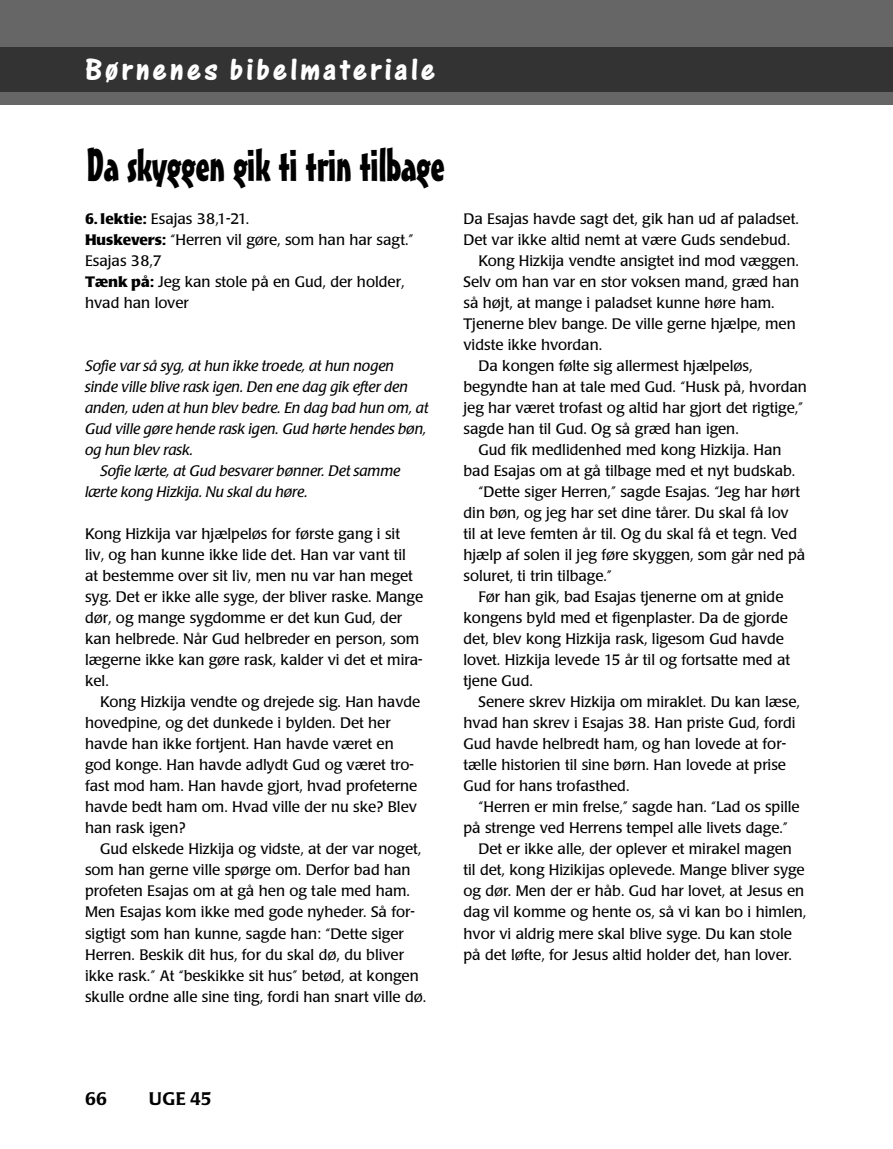
<style>
.page{position:relative;width:893px;height:1149px;background:#fff}
.page>*{position:absolute;margin:0;border:0;box-sizing:border-box;transform-origin:0 0}
.t1{font:45px "Mister Earl BT";letter-spacing:-.01em;color:#000}
.t2{font:33px "One Stroke Script Bold Plain";letter-spacing:.1em;color:#fff}
.t3{font:500 18px "Poppl Laudatio";letter-spacing:.02em;color:#000}
.t4{font:15px/21px "Poppl Laudatio";color:#000}
.t5{font:italic 15px "Poppl Laudatio";color:#000}
.s1{font-weight:700}
</style>
<div class="page">
<div style="left:0;top:0;width:893px;height:104px;background:#666"></div>
<div style="left:0;top:47px;width:893px;height:44px;background:#333"></div>
<h2 class="t2" style="left:85px;top:60px;width:351px">Børnenes bibelmateriale</h2>
<h1 class="t1" style="left:87px;top:148px;width:360px">Da skyggen gik ti trin tilbage</h1>
<p class="t4" style="left:85px;top:210px;width:330px"><span class="s1">6. lektie:</span> Esajas 38,1-21.<br><span class="s1">Huskevers:</span> “Herren vil gøre, som han har sagt.”<br>Esajas 38,7<br><span class="s1">Tænk på:</span> Jeg kan stole på en Gud, der holder, hvad han lover</p>
<p class="t5" style="left:85px;top:360px;width:311px">Sofie var så syg, at hun ikke troede, at hun nogen</p>
<p class="t5" style="left:85px;top:381px;width:324px">sinde ville blive rask igen. Den ene dag gik efter den</p>
<p class="t5" style="left:85px;top:402px;width:345px">anden, uden at hun blev bedre. En dag bad hun om, at</p>
<p class="t5" style="left:85px;top:423px;width:343px">Gud ville gøre hende rask igen. Gud hørte hendes bøn,</p>
<p class="t5" style="left:85px;top:444px;width:110px">og hun blev rask.</p>
<p class="t5" style="left:100px;top:465px;width:302px">Sofie lærte, at Gud besvarer bønner. Det samme</p>
<p class="t5" style="left:85px;top:486px;width:224px">lærte kong Hizkija. Nu skal du høre.</p>
<p class="t4" style="left:85px;top:525px;width:340px">Kong Hizkija var hjælpeløs for første gang i sit<br>liv, og han kunne ikke lide det. Han var vant til<br>at bestemme over sit liv, men nu var han meget syg. Det er ikke alle syge, der bliver raske. Mange dør, og mange sygdomme er det kun Gud, der kan helbrede. Når Gud helbreder en person, som lægerne ikke kan gøre rask, kalder vi det et mira&shy;kel.</p>
<p class="t4" style="left:85px;top:693px;width:337px;text-indent:15px">Kong Hizkija vendte og drejede sig. Han havde hovedpine, og det dunkede i bylden. Det her havde han ikke fortjent. Han havde været en god konge. Han havde adlydt Gud og været tro&shy;fast mod ham. Han havde gjort, hvad profeterne havde bedt ham om. Hvad ville der nu ske? Blev han rask igen?</p>
<p class="t4" style="left:85px;top:840px;width:343px;text-indent:15px">Gud elskede Hizkija og vidste, at der var noget, som han gerne ville spørge om. Derfor bad han profeten Esajas om at gå hen og tale med ham.<br>Men Esajas kom ikke med gode nyheder. Så for&shy;sigtigt som han kunne, sagde han: “Dette siger Herren. Beskik dit hus, for du skal dø, du bliver ikke rask.” At “beskikke sit hus” betød, at kongen skulle ordne alle sine ting, fordi han snart ville dø.</p>
<p class="t4" style="left:463px;top:210px;width:337px">Da Esajas havde sagt det, gik han ud af paladset.</p>
<p class="t4" style="left:463px;top:231px;width:328px">Det var ikke altid nemt at være Guds sendebud.</p>
<p class="t4" style="left:478px;top:252px;width:322px">Kong Hizkija vendte ansigtet ind mod væggen.</p>
<p class="t4" style="left:463px;top:273px;width:337px">Selv om han var en stor voksen mand, græd han</p>
<p class="t4" style="left:463px;top:294px;width:313px">så højt, at mange i paladset kunne høre ham.</p>
<p class="t4" style="left:463px;top:315px;width:334px">Tjenerne blev bange. De ville gerne hjælpe, men</p>
<p class="t4" style="left:463px;top:336px;width:140px">vidste ikke hvordan.</p>
<p class="t4" style="left:478px;top:357px;width:276px">Da kongen følte sig allermest hjælpeløs,</p>
<p class="t4" style="left:463px;top:378px;width:345px">begyndte han at tale med Gud. “Husk på, hvordan</p>
<p class="t4" style="left:463px;top:399px;width:341px">jeg har været trofast og altid har gjort det rigtige,”</p>
<p class="t4" style="left:463px;top:420px;width:277px">sagde han til Gud. Og så græd han igen.</p>
<p class="t4" style="left:478px;top:441px;width:305px">Gud fik medlidenhed med kong Hizkija. Han</p>
<p class="t4" style="left:463px;top:462px;width:333px">bad Esajas om at gå tilbage med et nyt budskab.</p>
<p class="t4" style="left:478px;top:483px;width:323px">“Dette siger Herren,” sagde Esajas. “Jeg har hørt</p>
<p class="t4" style="left:463px;top:504px;width:327px">din bøn, og jeg har set dine tårer. Du skal få lov</p>
<p class="t4" style="left:463px;top:525px;width:335px">til at leve femten år til. Og du skal få et tegn. Ved</p>
<p class="t4" style="left:463px;top:546px;width:343px">hjælp af solen il jeg føre skyggen, som går ned på</p>
<p class="t4" style="left:463px;top:567px;width:150px">soluret, ti trin tilbage.”</p>
<p class="t4" style="left:478px;top:588px;width:306px">Før han gik, bad Esajas tjenerne om at gnide</p>
<p class="t4" style="left:463px;top:609px;width:326px">kongens byld med et figenplaster. Da de gjorde</p>
<p class="t4" style="left:463px;top:630px;width:322px">det, blev kong Hizkija rask, ligesom Gud havde</p>
<p class="t4" style="left:463px;top:651px;width:328px">lovet. Hizkija levede 15 år til og fortsatte med at</p>
<p class="t4" style="left:463px;top:672px;width:71px">tjene Gud.</p>
<p class="t4" style="left:478px;top:693px;width:323px">Senere skrev Hizkija om miraklet. Du kan læse,</p>
<p class="t4" style="left:463px;top:714px;width:334px">hvad han skrev i Esajas 38. Han priste Gud, fordi</p>
<p class="t4" style="left:463px;top:735px;width:324px">Gud havde helbredt ham, og han lovede at for-</p>
<p class="t4" style="left:463px;top:756px;width:324px">tælle historien til sine børn. Han lovede at prise</p>
<p class="t4" style="left:463px;top:777px;width:167px">Gud for hans trofasthed.</p>
<p class="t4" style="left:478px;top:798px;width:323px">“Herren er min frelse,” sagde han. “Lad os spille</p>
<p class="t4" style="left:463px;top:819px;width:326px">på strenge ved Herrens tempel alle livets dage.”</p>
<p class="t4" style="left:478px;top:840px;width:315px">Det er ikke alle, der oplever et mirakel magen</p>
<p class="t4" style="left:463px;top:861px;width:343px">til det, kong Hizikijas oplevede. Mange bliver syge</p>
<p class="t4" style="left:463px;top:882px;width:342px">og dør. Men der er håb. Gud har lovet, at Jesus en</p>
<p class="t4" style="left:463px;top:903px;width:344px">dag vil komme og hente os, så vi kan bo i himlen,</p>
<p class="t4" style="left:463px;top:924px;width:330px">hvor vi aldrig mere skal blive syge. Du kan stole</p>
<p class="t4" style="left:463px;top:945px;width:330px">på det løfte, for Jesus altid holder det, han lover.</p>
<p class="t3" style="left:85px;top:1090px;width:24px">66</p>
<p class="t3" style="left:149px;top:1090px;width:64px">UGE 45</p>
</div>
